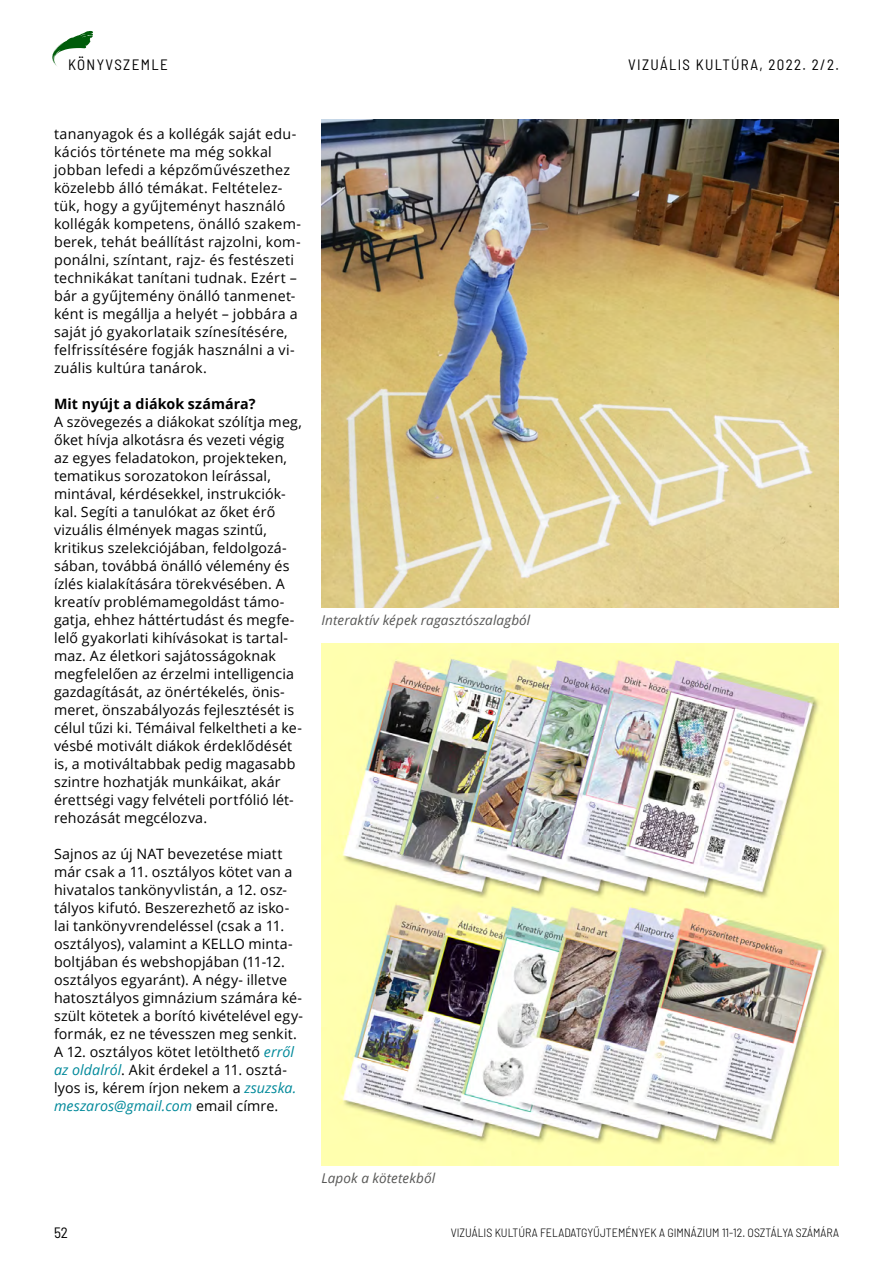
<style>
.page{position:relative;width:893px;height:1263px;background:#fff}
.page>*{position:absolute;margin:0;border:0;box-sizing:border-box;transform-origin:0 0}
.t1{font:semi-condensed 15px "Barlow";letter-spacing:.09em;color:#000}
.t2{font:14.25px/18px "Open Sans";letter-spacing:.01em;color:#000}
.t3{font:700 14.25px "Open Sans";letter-spacing:.005em;color:#000}
.t4{font:italic 13.5px "Open Sans";letter-spacing:.01em;color:#575756}
.t5{font:300 semi-condensed 12px "Barlow";color:#000}
.s1{font-style:italic;color:#00899a}
</style>
<div class="page">
<img style="left:321px;top:643px;width:518px;height:523px">
<svg style="left:52px;top:31px;width:41px;height:35px"></svg>
<img style="left:321px;top:120px;width:517px;height:488px">
<p class="t1" style="left:68px;top:54px;width:101px">KÖNYVSZEMLE</p>
<p class="t2" style="left:54px;top:125px;width:249px">tananyagok és a kollégák saját edu&shy;kációs története ma még sokkal jobban lefedi a képzőművészethez közelebb álló témákat. Feltételez&shy;tük, hogy a gyűjteményt használó kollégák kompetens, önálló szakem&shy;berek, tehát beállítást rajzolni, kom&shy;ponálni, színtant, rajz- és festészeti technikákat tanítani tudnak. Ezért – bár a gyűjtemény önálló tanmenet&shy;ként is megállja a helyét – jobbára a saját jó gyakorlataik színesítésére, felfrissítésére fogják használni a vi&shy;zuális kultúra tanárok.</p>
<p class="t3" style="left:54px;top:394px;width:203px">Mit nyújt a diákok számára?</p>
<p class="t2" style="left:54px;top:412px;width:249px">A szövegezés a diákokat szólítja meg, őket hívja alkotásra és vezeti végig az egyes feladatokon, projekteken, tematikus sorozatokon leírással, mintával, kérdésekkel, instrukciók&shy;kal. Segíti a tanulókat az őket érő vizuális élmények magas szintű, kritikus szelekciójában, feldolgozá&shy;sában, továbbá önálló vélemény és ízlés kialakítására törekvésében. A kreatív problémamegoldást támo&shy;gatja, ehhez háttértudást és megfe&shy;lelő gyakorlati kihívásokat is tartal&shy;maz. Az életkori sajátosságoknak megfelelően az érzelmi intelligencia gazdagítását, az önértékelés, önis&shy;meret, önszabályozás fejlesztését is célul tűzi ki. Témáival felkeltheti a ke&shy;vésbé motivált diákok érdeklődését is, a motiváltabbak pedig magasabb szintre hozhatják munkáikat, akár érettségi vagy felvételi portfólió lét&shy;rehozását megcélozva.</p>
<p class="t2" style="left:54px;top:844px;width:251px">Sajnos az új NAT bevezetése miatt már csak a 11. osztályos kötet van a hivatalos tankönyvlistán, a 12. osz&shy;tályos kifutó. Beszerezhető az isko&shy;lai tankönyvrendeléssel (csak a 11. osztályos), valamint a KELLO minta&shy;boltjában és webshopjában (11-12. osztályos egyaránt). A négy- illetve hatosztályos gimnázium számára ké&shy;szült kötetek a borító kivételével egy&shy;formák, ez ne tévesszen meg senkit.<br>A 12. osztályos kötet letölthető <span class="s1">erről az oldalról</span>. Akit érdekel a 11. osztá&shy;lyos is, kérem írjon nekem a <span class="s1">zsuzska. meszaros@gmail.com</span> email címre.</p>
<p class="t4" style="left:321px;top:611px;width:211px">Interaktív képek ragasztószalagból</p>
<p class="t4" style="left:321px;top:1169px;width:115px">Lapok a kötetekből</p>
<p class="t1" style="left:628px;top:54px;width:212px">VIZUÁLIS KULTÚRA, 2022. 2/2.</p>
<p class="t1" style="left:54px;top:1221px;width:15px">52</p>
<p class="t5" style="left:451px;top:1224px;width:390px">VIZUÁLIS KULTÚRA FELADATGYŰJTEMÉNYEK A GIMNÁZIUM 11-12. OSZTÁLYA SZÁMÁRA</p>
</div>
